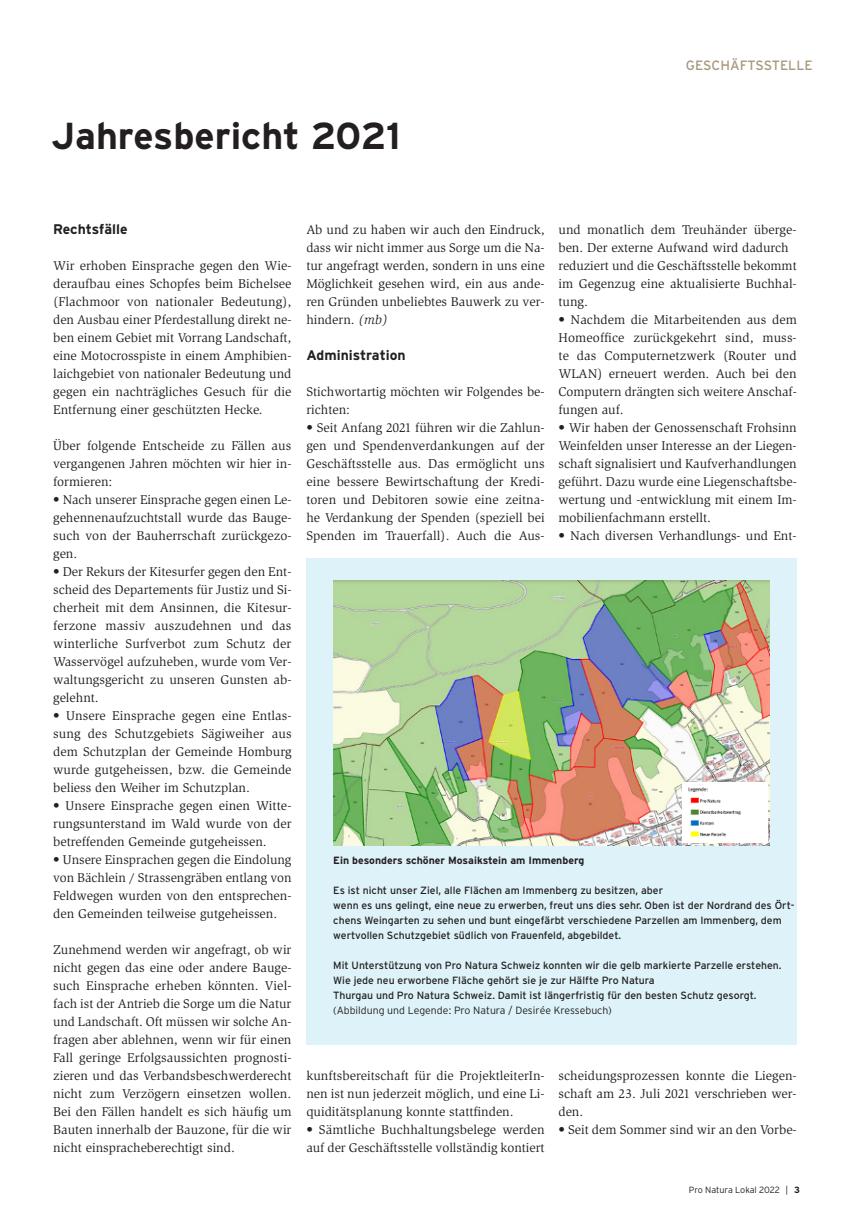
<style>
.page{position:relative;width:851px;height:1225px;background:#fff}
.page>*{position:absolute;margin:0;border:0;box-sizing:border-box;transform-origin:0 0}
._01_Haupttitel{font:700 37.5px "Interstate";color:#231f20}
._03_Grundtext{font:700 13.95px "Interstate";color:#231f20}
._05_Bildlegende{font:13.5px "Interstate";color:#a8987d}
._03_Grundtext-2{font:13.05px/18px "Slimbach Std";color:#231f20;text-align:justify}
._05_Bildlegende-2{font:10.5px/15px "Interstate";color:#231f20}
._05_Bildlegende-3{font:300 10.5px "Interstate";color:#231f20}
._05_Bildlegende-4{font:700 10.5px "Interstate";color:#231f20}
.t1{font:300 9px "Interstate";letter-spacing:-.01em;color:#231f20}
.s1{font-style:italic}
.s2{font-weight:700}
</style>
<div class="page">
<div style="left:306px;top:558px;width:490px;height:486px;background:#ddf2f9"></div>
<img style="left:333px;top:580px;width:436px;height:266px">
<img style="left:682px;top:782px;width:85px;height:60px">
<p class="_01_Haupttitel" style="left:51px;top:113px;width:351px">Jahresbericht 2021</p>
<p class="_05_Bildlegende" style="left:685px;top:57px;width:128px">GESCHÄFTSSTELLE</p>
<p class="_03_Grundtext" style="left:53px;top:221px;width:76px">Rechtsfälle</p>
<p class="_03_Grundtext-2" style="left:53px;top:257px;width:240px">Wir erhoben Einsprache gegen den Wie&shy;deraufbau eines Schopfes beim Bichelsee (Flachmoor von nationaler Bedeutung), den Ausbau einer Pferdestallung direkt ne&shy;ben einem Gebiet mit Vorrang Landschaft, eine Motocrosspiste in einem Amphibien&shy;laichgebiet von nationaler Bedeutung und gegen ein nachträgliches Gesuch für die Entfernung einer geschützten Hecke.</p>
<p class="_03_Grundtext-2" style="left:53px;top:437px;width:240px">Über folgende Entscheide zu Fällen aus vergangenen Jahren möchten wir hier in&shy;formieren:</p>
<p class="_03_Grundtext-2" style="left:53px;top:491px;width:240px">• Nach unserer Einsprache gegen einen Le&shy;gehennenaufzuchtstall wurde das Bauge&shy;such von der Bauherrschaft zurückgezo&shy;gen.</p>
<p class="_03_Grundtext-2" style="left:53px;top:563px;width:240px">• Der Rekurs der Kitesurfer gegen den Ent&shy;scheid des Departements für Justiz und Si&shy;cherheit mit dem Ansinnen, die Kitesur&shy;ferzone massiv auszudehnen und das winterliche Surfverbot zum Schutz der Wasservögel aufzuheben, wurde vom Ver&shy;waltungsgericht zu unseren Gunsten ab&shy;gelehnt.</p>
<p class="_03_Grundtext-2" style="left:53px;top:707px;width:240px">• Unsere Einsprache gegen eine Entlas&shy;sung des Schutzgebiets Sägiweiher aus dem Schutzplan der Gemeinde Homburg wurde gutgeheissen, bzw. die Gemeinde beliess den Weiher im Schutzplan.</p>
<p class="_03_Grundtext-2" style="left:53px;top:797px;width:240px">• Unsere Einsprache gegen einen Witte&shy;rungsunterstand im Wald wurde von der betreffenden Gemeinde gutgeheissen.</p>
<p class="_03_Grundtext-2" style="left:53px;top:851px;width:240px">• Unsere Einsprachen gegen die Eindolung von Bächlein / Strassengräben entlang von Feldwegen wurden von den entsprechen&shy;den Gemeinden teilweise gutgeheissen.</p>
<p class="_03_Grundtext-2" style="left:53px;top:941px;width:240px">Zunehmend werden wir angefragt, ob wir nicht gegen das eine oder andere Bauge&shy;such Einsprache erheben könnten. Viel&shy;fach ist der Antrieb die Sorge um die Natur und Landschaft. Oft müssen wir solche An&shy;fragen aber ablehnen, wenn wir für einen Fall geringe Erfolgsaussichten prognosti&shy;zieren und das Verbandsbeschwerderecht nicht zum Verzögern einsetzen wollen.<br>Bei den Fällen handelt es sich häufig um Bauten innerhalb der Bauzone, für die wir nicht einspracheberechtigt sind.</p>
<p class="_03_Grundtext-2" style="left:306px;top:221px;width:240px">Ab und zu haben wir auch den Eindruck, dass wir nicht immer aus Sorge um die Na&shy;tur angefragt werden, sondern in uns eine Möglichkeit gesehen wird, ein aus ande&shy;ren Gründen unbeliebtes Bauwerk zu ver&shy;hindern. <span class="s1">(mb)</span></p>
<p class="_03_Grundtext" style="left:306px;top:347px;width:101px">Administration</p>
<p class="_03_Grundtext-2" style="left:306px;top:383px;width:240px">Stichwortartig möchten wir Folgendes be&shy;richten:</p>
<p class="_03_Grundtext-2" style="left:306px;top:419px;width:240px">• Seit Anfang 2021 führen wir die Zahlun&shy;gen und Spendenverdankungen auf der Geschäftsstelle aus. Das ermöglicht uns eine bessere Bewirtschaftung der Kredi&shy;toren und Debitoren sowie eine zeitna&shy;he Verdankung der Spenden (speziell bei Spenden im Trauerfall). Auch die Aus-</p>
<p class="_03_Grundtext-2" style="left:558px;top:221px;width:240px">und monatlich dem Treuhänder überge&shy;ben. Der externe Aufwand wird dadurch</p>
<p class="_03_Grundtext-2" style="left:558px;top:257px;width:240px">reduziert und die Geschäftsstelle bekommt im Gegenzug eine aktualisierte Buchhal&shy;tung.</p>
<p class="_03_Grundtext-2" style="left:558px;top:311px;width:240px">• Nachdem die Mitarbeitenden aus dem Homeoffice zurückgekehrt sind, muss&shy;te das Computernetzwerk (Router und WLAN) erneuert werden. Auch bei den Computern drängten sich weitere Anschaf&shy;fungen auf.</p>
<p class="_03_Grundtext-2" style="left:558px;top:419px;width:240px">• Wir haben der Genossenschaft Frohsinn Weinfelden unser Interesse an der Liegen&shy;schaft signalisiert und Kaufverhandlungen geführt. Dazu wurde eine Liegenschaftsbe&shy;wertung und -entwicklung mit einem Im&shy;mobilienfachmann erstellt.</p>
<p class="_03_Grundtext-2" style="left:558px;top:527px;width:240px">• Nach diversen Verhandlungs- und Ent-</p>
<p class="_05_Bildlegende-4" style="left:333px;top:854px;width:252px">Ein besonders schöner Mosaikstein am Immenberg</p>
<p class="_05_Bildlegende-2" style="left:333px;top:883px;width:331px">Es ist nicht unser Ziel, alle Flächen am Immenberg zu besitzen, aber</p>
<p class="_05_Bildlegende-2" style="left:333px;top:898px;width:462px">wenn es uns gelingt, eine neue zu erwerben, freut uns dies sehr. Oben ist der Nordrand des Ört&shy;chens Weingarten zu sehen und bunt eingefärbt verschiedene Parzellen am Immenberg, dem wertvollen Schutzgebiet südlich von Frauenfeld, abgebildet.</p>
<p class="_05_Bildlegende-2" style="left:333px;top:958px;width:450px">Mit Unterstützung von Pro Natura Schweiz konnten wir die gelb markierte Parzelle erstehen.</p>
<p class="_05_Bildlegende-2" style="left:333px;top:973px;width:323px">Wie jede neu erworbene Fläche gehört sie je zur Hälfte Pro Natura</p>
<p class="_05_Bildlegende-2" style="left:333px;top:988px;width:425px">Thurgau und Pro Natura Schweiz. Damit ist längerfristig für den besten Schutz gesorgt.</p>
<p class="_05_Bildlegende-3" style="left:333px;top:1004px;width:280px">(Abbildung und Legende: Pro Natura / Desirée Kressebuch)</p>
<p class="_03_Grundtext-2" style="left:306px;top:1067px;width:240px">kunftsbereitschaft für die ProjektleiterIn&shy;nen ist nun jederzeit möglich, und eine Li&shy;quiditätsplanung konnte stattfinden.</p>
<p class="_03_Grundtext-2" style="left:306px;top:1121px;width:240px">• Sämtliche Buchhaltungsbelege werden auf der Geschäftsstelle vollständig kontiert</p>
<p class="_03_Grundtext-2" style="left:558px;top:1067px;width:240px">scheidungsprozessen konnte die Liegen&shy;schaft am 23. Juli 2021 verschrieben wer&shy;den.</p>
<p class="_03_Grundtext-2" style="left:558px;top:1121px;width:240px">• Seit dem Sommer sind wir an den Vorbe-</p>
<p class="t1" style="left:688px;top:1184px;width:113px">Pro Natura Lokal 2022 | <span class="s2">3</span></p>
</div>
